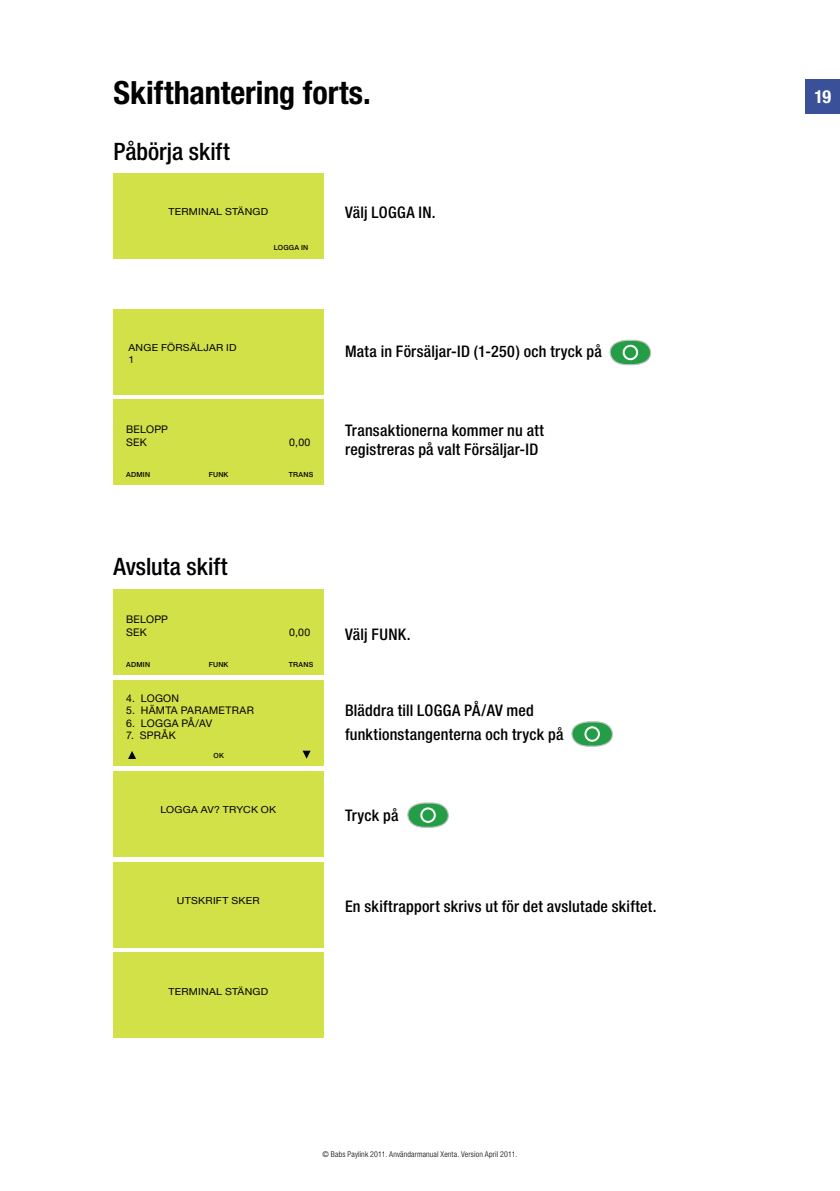
<style>
.page{position:relative;width:840px;height:1191px;background:#fff}
.page>*{position:absolute;margin:0;border:0;box-sizing:border-box;transform-origin:0 0}
.t1{font:700 condensed 32px "Helvetica Neue";color:#000}
.t2{font:500 condensed 24px "Helvetica Neue";color:#000}
.t3{font:700 condensed 18px "Helvetica Neue";color:#fff}
.t4{font:500 condensed 16px/19.2px "Helvetica Neue";letter-spacing:.015em;color:#000}
.t5{font:10.6px/12.6px "Helvetica Neue";letter-spacing:.025em;color:#000}
.t6{font:9.8px/11.6px "Helvetica Neue";letter-spacing:.025em;color:#000;scale:1.08 1}
.t7{font:300 condensed 8px "Helvetica Neue";letter-spacing:.02em;color:#000}
.t8{font:500 7px "Helvetica Neue";letter-spacing:.025em;color:#000}
</style>
<div class="page">
<div style="left:805px;top:79px;width:34px;height:34px;background:#3a519a"></div>
<div style="left:113px;top:400px;width:211px;height:85px;background:#d2e148"></div>
<div style="left:113px;top:771px;width:211px;height:85px;background:#d2e148"></div>
<div style="left:113px;top:862px;width:211px;height:85px;background:#d2e148"></div>
<svg style="left:571px;top:721px;width:42px;height:25px"></svg>
<div style="left:584px;top:726px;width:15px;height:15px;border:2px solid #fff;border-radius:50%"></div>
<svg style="left:407px;top:802px;width:42px;height:25px"></svg>
<div style="left:420px;top:807px;width:15px;height:16px;border:2px solid #fff;border-radius:50%"></div>
<div style="left:113px;top:309px;width:211px;height:85px;background:#d2e148"></div>
<svg style="left:609px;top:339px;width:42px;height:26px"></svg>
<div style="left:622px;top:345px;width:15px;height:15px;border:2px solid #fff;border-radius:50%"></div>
<div style="left:113px;top:590px;width:211px;height:85px;background:#d2e148"></div>
<div style="left:113px;top:680px;width:211px;height:85px;background:#d2e148"></div>
<svg style="left:128px;top:751px;width:8px;height:8px"></svg>
<svg style="left:302px;top:750px;width:9px;height:8px"></svg>
<div style="left:113px;top:952px;width:211px;height:85px;background:#d2e148"></div>
<div style="left:113px;top:173px;width:211px;height:85px;background:#d2e148"></div>
<h1 class="t1" style="left:113px;top:73px;width:259px">Skifthantering forts.</h1>
<h2 class="t2" style="left:113px;top:137px;width:118px">Påbörja skift</h2>
<p class="t6" style="left:168px;top:206px;width:94px">TERMINAL STÄNGD</p>
<p class="t8" style="left:274px;top:244px;width:36px">LOGGA IN</p>
<p class="t4" style="left:345px;top:203px;width:92px">Välj LOGGA IN.</p>
<p class="t6" style="left:128px;top:342px;width:102px">ANGE FÖRSÄLJAR ID<br>1</p>
<p class="t4" style="left:345px;top:341px;width:258px">Mata in Försäljar-ID (1-250) och tryck på</p>
<p class="t5" style="left:126px;top:423px;width:43px">BELOPP<br>SEK</p>
<p class="t5" style="left:289px;top:436px;width:23px">0,00</p>
<p class="t8" style="left:126px;top:470px;width:25px">ADMIN</p>
<p class="t8" style="left:209px;top:470px;width:21px">FUNK</p>
<p class="t8" style="left:289px;top:470px;width:26px">TRANS</p>
<p class="t4" style="left:345px;top:420px;width:200px">Transaktionerna kommer nu att registreras på valt Försäljar-ID</p>
<h2 class="t2" style="left:113px;top:552px;width:115px">Avsluta skift</h2>
<p class="t5" style="left:126px;top:613px;width:43px">BELOPP<br>SEK</p>
<p class="t5" style="left:289px;top:626px;width:23px">0,00</p>
<p class="t8" style="left:126px;top:660px;width:25px">ADMIN</p>
<p class="t8" style="left:209px;top:660px;width:21px">FUNK</p>
<p class="t8" style="left:289px;top:660px;width:26px">TRANS</p>
<p class="t5" style="left:126px;top:691px;width:54px">4. LOGON</p>
<p class="t5" style="left:126px;top:704px;width:129px">5. HÄMTA PARAMETRAR</p>
<p class="t5" style="left:126px;top:716px;width:88px">6. LOGGA PÅ/AV</p>
<p class="t5" style="left:126px;top:729px;width:51px">7. SPRÅK</p>
<p class="t8" style="left:213px;top:751px;width:12px">OK</p>
<p class="t6" style="left:160px;top:804px;width:109px">LOGGA AV? TRYCK OK</p>
<p class="t6" style="left:177px;top:894px;width:78px">UTSKRIFT SKER</p>
<p class="t6" style="left:168px;top:985px;width:94px">TERMINAL STÄNGD</p>
<p class="t4" style="left:345px;top:624px;width:67px">Välj FUNK.</p>
<p class="t4" style="left:345px;top:698px;width:220px;line-height:24px">Bläddra till LOGGA PÅ/AV med funktionstangenterna och tryck på</p>
<p class="t4" style="left:345px;top:805px;width:55px">Tryck på</p>
<p class="t4" style="left:345px;top:896px;width:313px">En skiftrapport skrivs ut för det avslutade skiftet.</p>
<p class="t7" style="left:322px;top:1149px;width:196px">© Babs Paylink 2011. Användarmanual Xenta. Version April 2011.</p>
<p class="t3" style="left:814px;top:86px;width:18px">19</p>
</div>
